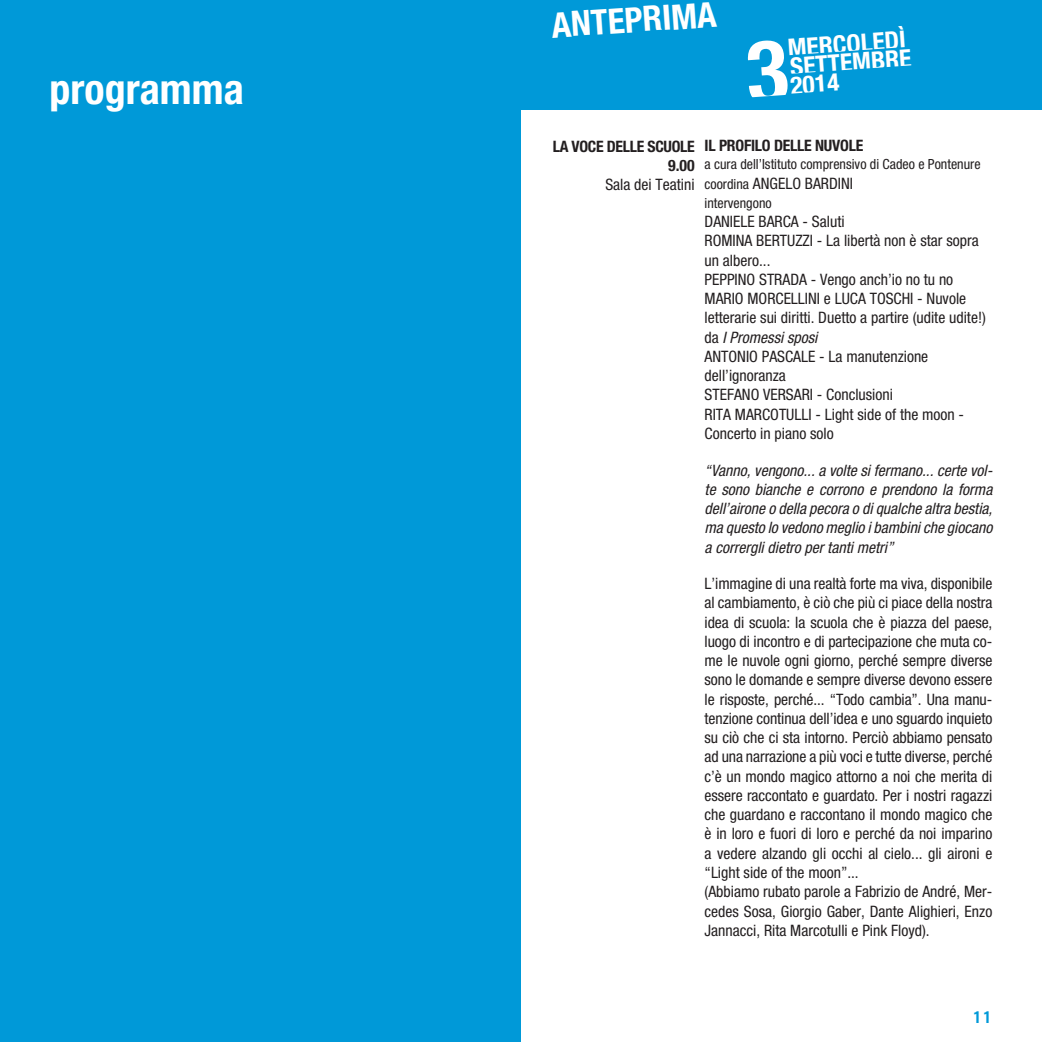
<style>
.page{position:relative;width:1042px;height:1042px;background:#fff}
.page>*{position:absolute;margin:0;border:0;box-sizing:border-box;transform-origin:0 0}
.t1{font:700 condensed 42px "Helvetica Neue LT Std";color:#fff}
.t2{font:700 condensed 35px "Helvetica Neue LT Std";color:#fff}
.t3{font:700 condensed 25.38px "Helvetica Neue LT Std";color:#fff}
.t4{font:condensed 15.75px/19.2px "Helvetica Neue LT Std";color:#231f20}
.t5{font:italic condensed 15.75px/19.2px "Helvetica Neue LT Std";color:#231f20;text-align:justify}
.t6{font:700 condensed 15.75px/18.4px "Helvetica Neue LT Std";letter-spacing:-.015em;color:#231f20;text-align:right}
.t7{font:700 15.75px "British Council Sans";color:#0099d8}
.t8{font:condensed 14px "Helvetica Neue LT Std";color:#231f20}
.s1{font-size:14px}
.s2{font-style:italic}
</style>
<div class="page">
<div style="left:521px;top:0;width:521px;height:109px;background:#0099d8"></div>
<div style="left:0;top:0;width:521px;height:1042px;background:#0099d8"></div>
<h2 class="t2" style="left:550px;top:4px;width:167px;rotate:-4deg">ANTEPRIMA</h2>
<h3 class="t3" style="left:787px;top:33px;width:120px;rotate:-4deg">MERCOLEDÌ</h3>
<h3 class="t3" style="left:789px;top:51px;width:123px;rotate:-4deg">SETTEMBRE</h3>
<h1 class="t1" style="left:50px;top:64px;width:196px">programma</h1>
<h3 class="t3" style="left:789px;top:70px;width:50px;rotate:-4deg">2014</h3>
<p class="t6" style="left:553px;top:137px;width:143px">LA VOCE DELLE SCUOLE<br>9.00</p>
<p class="t4" style="left:605px;top:174px;width:91px">Sala dei Teatini</p>
<p class="t6" style="left:704px;top:136px;width:160px">IL PROFILO DELLE NUVOLE</p>
<p class="t8" style="left:704px;top:156px;width:277px">a cura dell’Istituto comprensivo di Cadeo e Pontenure</p>
<p class="t4" style="left:704px;top:173px;width:150px"><span class="s1">coordina</span> ANGELO BARDINI</p>
<p class="t8" style="left:704px;top:195px;width:69px">intervengono</p>
<p class="t4" style="left:704px;top:212px;width:283px">DANIELE BARCA - Saluti<br>ROMINA BERTUZZI - La libertà non è star sopra un albero...<br>PEPPINO STRADA - Vengo anch’io no tu no<br>MARIO MORCELLINI e LUCA TOSCHI - Nuvole letterarie sui diritti. Duetto a partire (udite udite!) da <span class="s2">I Promessi sposi<br></span>ANTONIO PASCALE - La manutenzione dell’ignoranza<br>STEFANO VERSARI - Conclusioni<br>RITA MARCOTULLI - Light side of the moon -<br>Concerto in piano solo</p>
<p class="t5" style="left:704px;top:461px;width:289px">“Vanno, vengono... a volte si fermano... certe vol&shy;te sono bianche e corrono e prendono la forma dell’airone o della pecora o di qualche altra bestia, ma questo lo vedono meglio i bambini che giocano a corrergli dietro per tanti metri”</p>
<p class="t4" style="left:704px;top:574px;width:289px">L’immagine di una realtà forte ma viva, disponibile al cambiamento, è ciò che più ci piace della nostra idea di scuola: la scuola che è piazza del paese, luogo di incontro e di partecipazione che muta co&shy;me le nuvole ogni giorno, perché sempre diverse sono le domande e sempre diverse devono essere le risposte, perché... “Todo cambia”. Una manu&shy;tenzione continua dell’idea e uno sguardo inquieto su ciò che ci sta intorno. Perciò abbiamo pensato ad una narrazione a più voci e tutte diverse, perché c’è un mondo magico attorno a noi che merita di essere raccontato e guardato. Per i nostri ragazzi che guardano e raccontano il mondo magico che è in loro e fuori di loro e perché da noi imparino a vedere alzando gli occhi al cielo... gli aironi e “Light side of the moon”...<br>(Abbiamo rubato parole a Fabrizio de André, Mer&shy;cedes Sosa, Giorgio Gaber, Dante Alighieri, Enzo Jannacci, Rita Marcotulli e Pink Floyd).</p>
<p class="t7" style="left:972px;top:1007px;width:22px">11</p>
</div>
